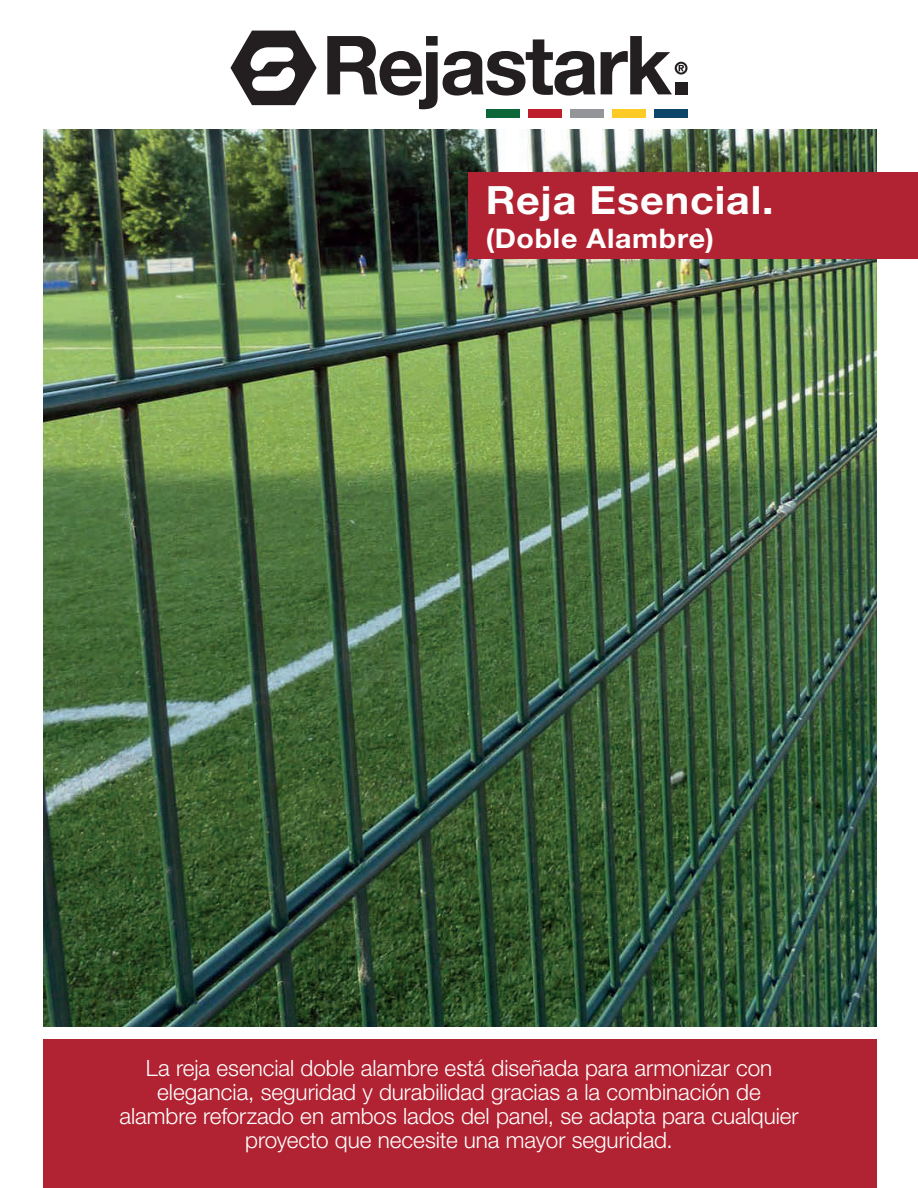
<style>
.page{position:relative;width:918px;height:1188px;background:#fff}
.page>*{position:absolute;margin:0;border:0;box-sizing:border-box;transform-origin:0 0}
.t1{font:700 39px "Helvetica Neue LT Pro";letter-spacing:.02em;color:#fff;scale:1.06 1}
.t2{font:700 27px "Helvetica Neue LT Pro";letter-spacing:.025em;color:#fff;scale:1.06 1}
.t3{font:300 22.5px/24px "Helvetica Neue LT Pro";letter-spacing:-.005em;color:#fff;text-align:center}
</style>
<div class="page">
<div style="left:43px;top:1039px;width:833px;height:149px;background:#b12332"></div>
<img style="left:43px;top:130px;width:833px;height:897px">
<div style="left:468px;top:172px;width:450px;height:87px;background:#b12332"></div>
<svg style="left:230px;top:31px;width:87px;height:74px"></svg>
<div style="left:570px;top:109px;width:34px;height:9px;background:#939598"></div>
<div style="left:486px;top:109px;width:34px;height:9px;background:#0c6638"></div>
<div style="left:528px;top:109px;width:34px;height:9px;background:#be1d2c"></div>
<div style="left:612px;top:109px;width:34px;height:9px;background:#feca26"></div>
<div style="left:654px;top:109px;width:34px;height:9px;background:#0c4668"></div>
<svg style="left:327px;top:36px;width:361px;height:73px"></svg>
<h1 class="t1" style="left:486px;top:175px;width:273px">Reja Esencial.</h1>
<p class="t2" style="left:486px;top:222px;width:217px">(Doble Alambre)</p>
<p class="t3" style="left:119px;top:1055px;width:681px">La reja esencial doble alambre está diseñada para armonizar con elegancia, seguridad y durabilidad gracias a la combinación de alambre reforzado en ambos lados del panel, se adapta para cualquier proyecto que necesite una mayor seguridad.</p>
</div>
